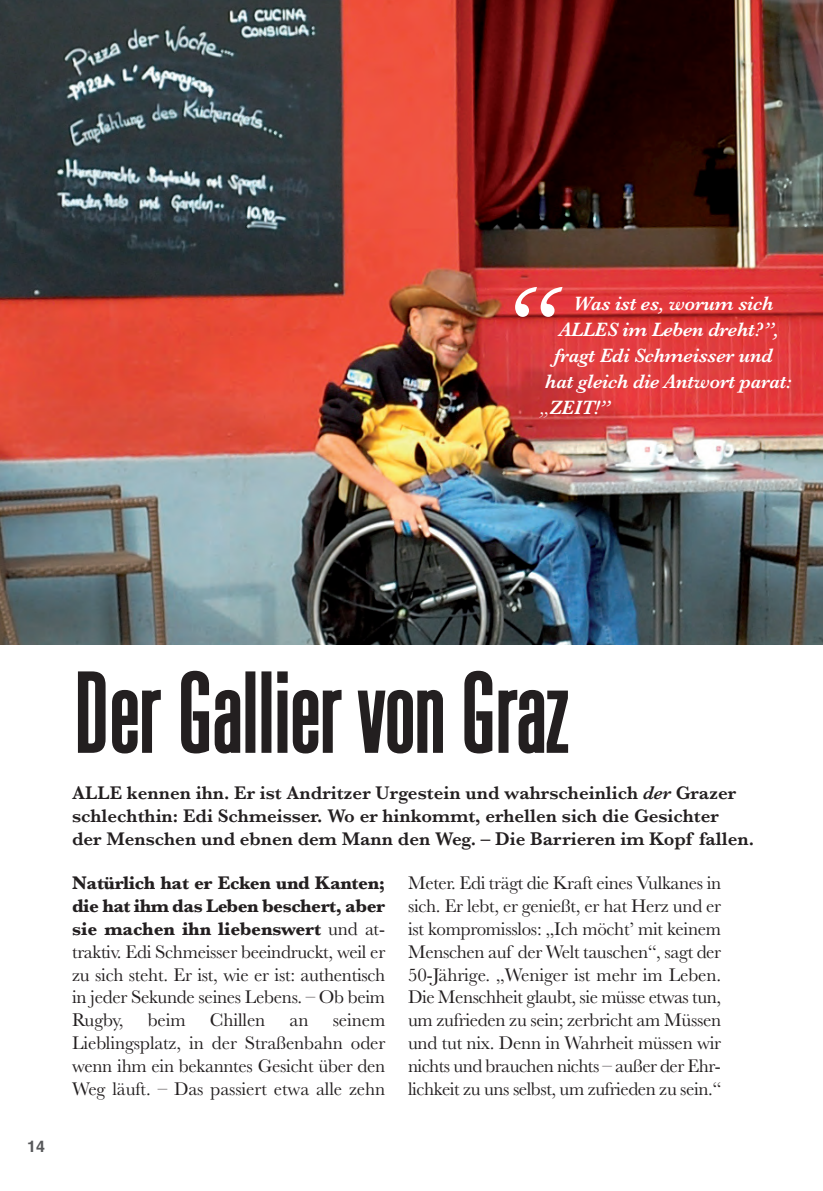
<style>
.page{position:relative;width:823px;height:1191px;background:#fff}
.page>*{position:absolute;margin:0;border:0;box-sizing:border-box;transform-origin:0 0}
.t1{font:300 ultra-condensed 108.2px "Univers";color:#231f20}
.t2{font:italic 600 100px "Baskerville";color:#fff}
.t3{font:italic 600 20px "Baskerville";letter-spacing:-.015em;color:#fff}
.t4{font:19px/22.8px "Baskerville";letter-spacing:-.015em;color:#231f20;text-align:justify}
.t5{font:600 19px/22.8px "Baskerville";color:#231f20}
.t6{font:700 16px "Helvetica";color:#57585a}
.s1{font-weight:400}
.s2{font-style:italic}
.s3{font-weight:700}
</style>
<div class="page">
<img style="left:0;top:0;width:822px;height:645px">
<h2 class="t2" style="left:500px;top:261px;width:54px">“</h2>
<p class="t3" style="left:573px;top:292px;width:201px">Was ist es, worum sich</p>
<p class="t3" style="left:559px;top:318px;width:221px">ALLES im Leben dreht?”,</p>
<p class="t3" style="left:554px;top:344px;width:220px">fragt Edi Schmeisser und</p>
<p class="t3" style="left:545px;top:370px;width:248px">hat gleich die Antwort parat:</p>
<p class="t3" style="left:540px;top:396px;width:71px"><span class="s1">„</span>ZEIT!”</p>
<p class="t6" style="left:27px;top:1137px;width:19px">14</p>
<h1 class="t1" style="left:74px;top:673px;width:496px">Der Gallier von Graz</h1>
<p class="t5" style="left:72px;top:781px;width:683px">ALLE kennen ihn. Er ist Andritzer Urgestein und wahrscheinlich <span class="s2">der</span> Grazer schlechthin: Edi Schmeisser. Wo er hinkommt, erhellen sich die Gesichter<br>der Menschen und ebnen dem Mann den Weg. – Die Barrieren im Kopf fallen.</p>
<p class="t4" style="left:72px;top:871px;width:314px"><span class="s3">Natürlich hat er Ecken und Kanten; die hat ihm das Leben beschert, aber sie machen ihn liebenswert</span> und at&shy;traktiv. Edi Schmeisser beeindruckt, weil er zu sich steht. Er ist, wie er ist: authentisch in jeder Sekunde seines Lebens. – Ob beim Rugby,</p>
<p class="t4" style="left:148px;top:1008px;width:39px">beim</p>
<p class="t4" style="left:210px;top:1008px;width:57px">Chillen</p>
<p class="t4" style="left:289px;top:1008px;width:20px">an</p>
<p class="t4" style="left:72px;top:1008px;width:314px;text-indent:260px">seinem Lieblingsplatz, in der Straßenbahn oder wenn ihm ein bekanntes Gesicht über den Weg läuft. – Das passiert etwa alle zehn</p>
<p class="t4" style="left:408px;top:871px;width:314px">Meter. Edi trägt die Kraft eines Vulkanes in sich. Er lebt, er genießt, er hat Herz und er ist kompromisslos: „Ich möcht’ mit keinem Menschen auf der Welt tauschen“, sagt der 50-Jährige. „Weniger ist mehr im Leben.<br>Die Menschheit glaubt, sie müsse etwas tun, um zufrieden zu sein; zerbricht am Müssen und tut nix. Denn in Wahrheit müssen wir nichts und brauchen nichts – außer der Ehr&shy;lichkeit zu uns selbst, um zufrieden zu sein.“</p>
</div>
